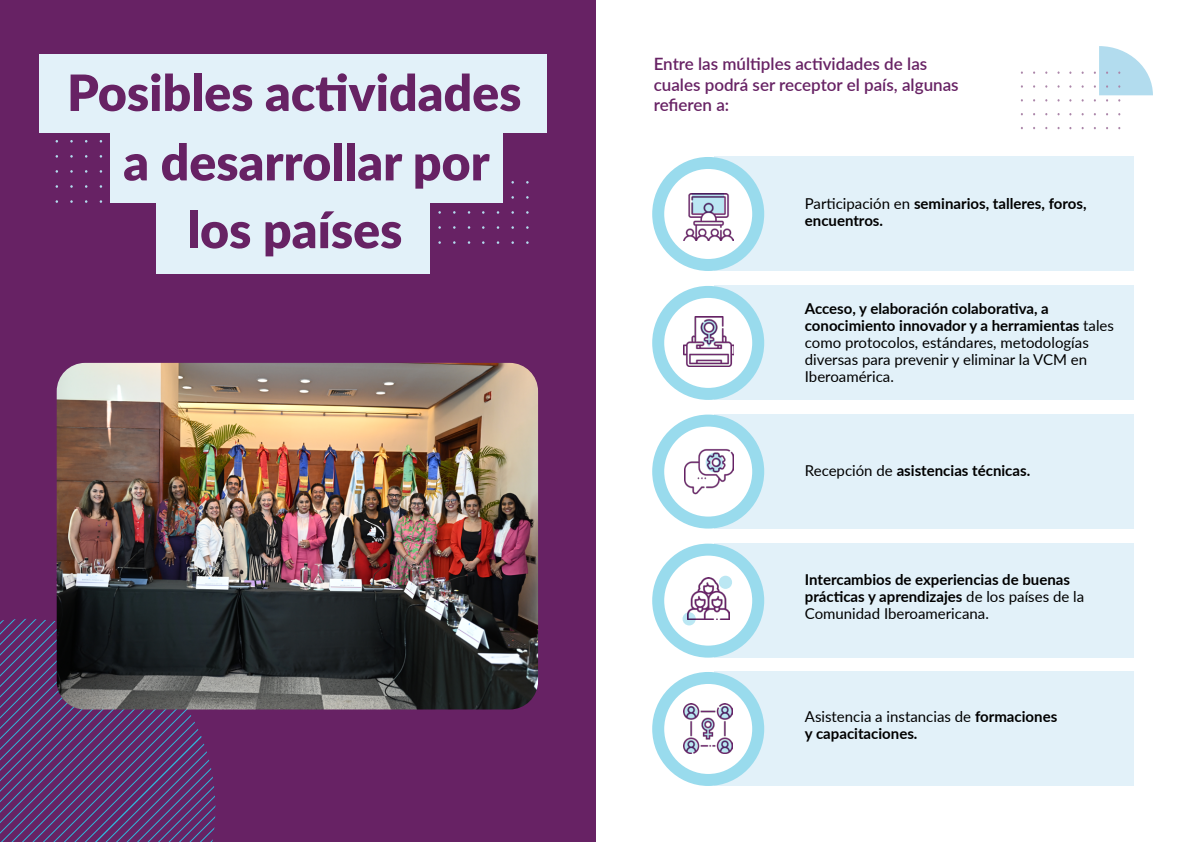
<style>
.page{position:relative;width:1191px;height:842px;background:#fff}
.page>*{position:absolute;margin:0;border:0;box-sizing:border-box;transform-origin:0 0}
.t1{font:900 50px/68.6px "Lato";color:#672264;text-align:center}
.t2{font:600 17px/20.4px "Lato";color:#672264}
.t3{font:700 15px/17px "Lato";color:#000}
.t4{font:15px/17px "Lato";color:#000}
.s1{font-weight:400}
.s2{font-weight:700}
</style>
<div class="page">
<div style="left:714px;top:672px;width:419px;height:114px;background:#e2f1f9"></div>
<svg style="left:658px;top:678px;width:100px;height:102px"></svg>
<div style="left:652px;top:672px;width:112px;height:114px;border:12px solid #99dbed;border-radius:50%"></div>
<div style="left:714px;top:544px;width:419px;height:114px;background:#e2f1f9"></div>
<svg style="left:658px;top:550px;width:100px;height:102px"></svg>
<div style="left:652px;top:544px;width:112px;height:114px;border:12px solid #99dbed;border-radius:50%"></div>
<div style="left:714px;top:415px;width:419px;height:114px;background:#e2f1f9"></div>
<svg style="left:658px;top:421px;width:100px;height:102px"></svg>
<div style="left:652px;top:415px;width:112px;height:114px;border:12px solid #99dbed;border-radius:50%"></div>
<div style="left:714px;top:286px;width:419px;height:114px;background:#e2f1f9"></div>
<svg style="left:658px;top:292px;width:100px;height:102px"></svg>
<div style="left:652px;top:286px;width:112px;height:114px;border:12px solid #99dbed;border-radius:50%"></div>
<div style="left:714px;top:157px;width:419px;height:114px;background:#e2f1f9"></div>
<svg style="left:658px;top:163px;width:100px;height:102px"></svg>
<div style="left:652px;top:157px;width:112px;height:114px;border:12px solid #99dbed;border-radius:50%"></div>
<div style="left:0;top:0;width:595px;height:842px;background:#672264"></div>
<div style="left:39px;top:54px;width:507px;height:79px;background:#e2f1f9"></div>
<div style="left:110px;top:124px;width:393px;height:79px;background:#e2f1f9"></div>
<div style="left:156px;top:195px;width:273px;height:79px;background:#e2f1f9"></div>
<svg style="left:1093px;top:46px;width:60px;height:56px"></svg>
<svg style="left:0;top:619px;width:215px;height:223px"></svg>
<img style="left:687px;top:577px;width:43px;height:43px">
<img style="left:684px;top:448px;width:50px;height:48px">
<img style="left:683px;top:193px;width:50px;height:47px">
<img style="left:683px;top:704px;width:49px;height:49px">
<img style="left:684px;top:317px;width:50px;height:50px">
<svg style="left:692px;top:193px;width:31px;height:19px"></svg>
<svg style="left:702px;top:719px;width:11px;height:19px"></svg>
<svg style="left:718px;top:706px;width:14px;height:13px"></svg>
<svg style="left:682px;top:612px;width:13px;height:13px"></svg>
<div style="left:719px;top:576px;width:13px;height:13px;background:#bbe7f3;border-radius:50%"></div>
<svg style="left:718px;top:740px;width:14px;height:13px"></svg>
<svg style="left:684px;top:706px;width:13px;height:13px"></svg>
<svg style="left:684px;top:740px;width:13px;height:13px"></svg>
<svg style="left:700px;top:320px;width:16px;height:26px"></svg>
<svg style="left:705px;top:453px;width:18px;height:19px"></svg>
<img style="left:57px;top:363px;width:481px;height:346px">
<h1 class="t1" style="left:67px;top:56px;width:456px">Posibles actividades a desarrollar por<br>los países</h1>
<p class="t2" style="left:653px;top:53px;width:306px">Entre las múltiples actividades de las cuales podrá ser receptor el país, algunas refieren a:</p>
<p class="t3" style="left:805px;top:194px;width:283px"><span class="s1">Participación en</span> seminarios, talleres, foros, encuentros.</p>
<p class="t4" style="left:805px;top:299px;width:311px"><span class="s2">Acceso, y elaboración colaborativa, a conocimiento innovador y a herramientas</span> tales como protocolos, estándares, metodologías diversas para prevenir y eliminar la VCM en Iberoamérica.</p>
<p class="t3" style="left:805px;top:461px;width:227px"><span class="s1">Recepción de</span> asistencias técnicas.</p>
<p class="t3" style="left:805px;top:570px;width:281px">Intercambios de experiencias de buenas prácticas y aprendizajes <span class="s1">de los países de la<br>Comunidad Iberoamericana.</span></p>
<p class="t3" style="left:805px;top:707px;width:254px"><span class="s1">Asistencia a instancias de</span> formaciones y capacitaciones.</p>
</div>
